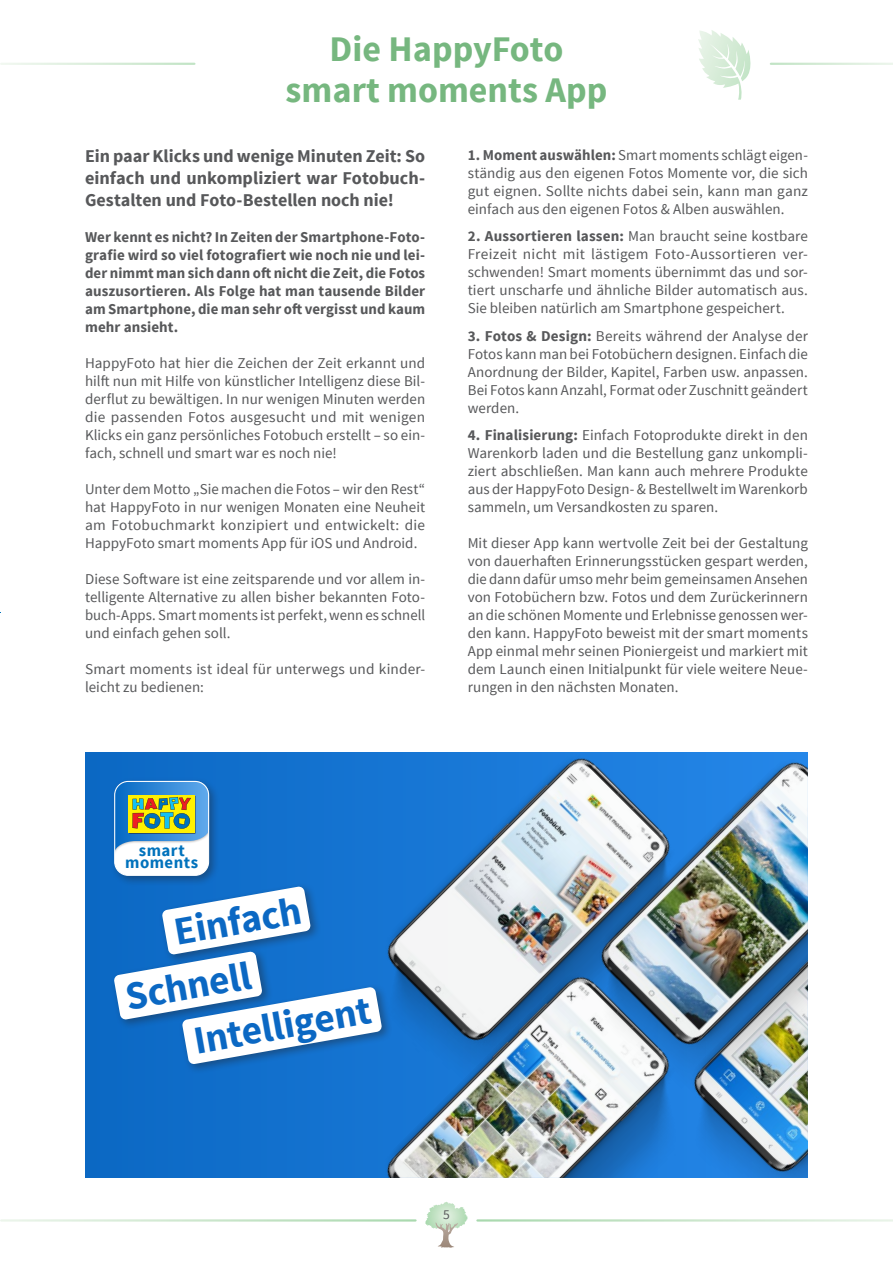
<style>
.page{position:relative;width:893px;height:1263px;background:#fff}
.page>*{position:absolute;margin:0;border:0;box-sizing:border-box;transform-origin:0 0}
.t1{font:700 39.45px "Source Sans Pro";color:#0b68c3}
.t2{font:700 36px/40.5px "Source Sans Pro";color:#76b77f;text-align:center}
.Fließtext{font:700 18px/21.6px "Source Sans Pro";color:#57585a;text-align:justify}
.t3{font:700 16.8px/12.1px "Source Sans Pro";letter-spacing:.03em;color:#0072bc;text-align:center}
.Fließtext-2{font:15px/18px "Source Sans Pro";letter-spacing:.005em;color:#57585a;text-align:justify}
.Fließtext-3{font:700 15px/18px "Source Sans Pro";letter-spacing:.005em;color:#57585a;text-align:justify}
.t4{font:13.5px "Source Sans Pro";color:#57585a}
.s1{font-weight:700}
</style>
<div class="page">
<svg style="left:446px;top:1202px;width:19px;height:10px"></svg>
<svg style="left:435px;top:1222px;width:23px;height:26px"></svg>
<svg style="left:698px;top:30px;width:53px;height:70px"></svg>
<div style="left:85px;top:753px;width:723px;height:425px;background:#116fcc"></div>
<img style="left:387px;top:753px;width:138px;height:208px">
<img style="left:387px;top:961px;width:232px;height:217px">
<img style="left:619px;top:1163px;width:189px;height:15px">
<img style="left:525px;top:753px;width:283px;height:410px">
<div style="left:110px;top:948px;width:163px;height:82px;background:#0c69c4"></div>
<div style="left:178px;top:983px;width:214px;height:91px;background:#231f20;opacity:.4"></div>
<svg style="left:114px;top:886px;width:268px;height:178px"></svg>
<div style="left:110px;top:777px;width:110px;height:110px;background:#231f20;opacity:.4"></div>
<div style="left:115px;top:781px;width:94px;height:94px;background:#fff;border-radius:14px"></div>
<svg style="left:114px;top:781px;width:95px;height:70px"></svg>
<div style="left:114px;top:781px;width:95px;height:95px;border:1px solid #fff;border-radius:14px"></div>
<p class="t2" style="left:286px;top:30px;width:323px">Die HappyFoto smart moments App</p>
<p class="Fließtext" style="left:85px;top:146px;width:342px">Ein paar Klicks und wenige Minuten Zeit: So einfach und unkompliziert war Fotobuch-Gestalten und Foto-Bestellen noch nie!</p>
<p class="Fließtext-3" style="left:85px;top:228px;width:342px">Wer kennt es nicht? In Zeiten der Smartphone-Foto&shy;grafie wird so viel fotografiert wie noch nie und lei&shy;der nimmt man sich dann oft nicht die Zeit, die Fotos auszusortieren. Als Folge hat man tausende Bilder am Smartphone, die man sehr oft vergisst und kaum mehr ansieht.</p>
<p class="Fließtext-2" style="left:85px;top:354px;width:342px">HappyFoto hat hier die Zeichen der Zeit erkannt und hilft nun mit Hilfe von künstlicher Intelligenz diese Bil&shy;derflut zu bewältigen. In nur wenigen Minuten werden die passenden Fotos ausgesucht und mit wenigen Klicks ein ganz persönliches Fotobuch erstellt – so ein&shy;fach, schnell und smart war es noch nie!</p>
<p class="Fließtext-2" style="left:85px;top:480px;width:342px">Unter dem Motto „Sie machen die Fotos – wir den Rest“ hat HappyFoto in nur wenigen Monaten eine Neuheit am Fotobuchmarkt konzipiert und entwickelt: die HappyFoto smart moments App für iOS und Android.</p>
<p class="Fließtext-2" style="left:85px;top:570px;width:342px">Diese Software ist eine zeitsparende und vor allem in&shy;telligente Alternative zu allen bisher bekannten Foto&shy;buch-Apps. Smart moments ist perfekt, wenn es schnell und einfach gehen soll.</p>
<p class="Fließtext-2" style="left:85px;top:660px;width:342px">Smart moments ist ideal für unterwegs und kinder&shy;leicht zu bedienen:</p>
<p class="Fließtext-2" style="left:468px;top:146px;width:342px"><span class="s1">1. Moment auswählen:</span> Smart moments schlägt eigen&shy;ständig aus den eigenen Fotos Momente vor, die sich gut eignen. Sollte nichts dabei sein, kann man ganz einfach aus den eigenen Fotos &amp; Alben auswählen.</p>
<p class="Fließtext-2" style="left:468px;top:228px;width:342px"><span class="s1">2. Aussortieren lassen:</span> Man braucht seine kostbare Freizeit nicht mit lästigem Foto-Aussortieren ver&shy;schwenden! Smart moments übernimmt das und sor&shy;tiert unscharfe und ähnliche Bilder automatisch aus.<br>Sie bleiben natürlich am Smartphone gespeichert.</p>
<p class="Fließtext-2" style="left:468px;top:327px;width:342px"><span class="s1">3. Fotos &amp; Design:</span> Bereits während der Analyse der Fotos kann man bei Fotobüchern designen. Einfach die Anordnung der Bilder, Kapitel, Farben usw. anpassen.<br>Bei Fotos kann Anzahl, Format oder Zuschnitt geändert werden.</p>
<p class="Fließtext-2" style="left:468px;top:426px;width:342px"><span class="s1">4. Finalisierung:</span> Einfach Fotoprodukte direkt in den Warenkorb laden und die Bestellung ganz unkompli&shy;ziert abschließen. Man kann auch mehrere Produkte aus der HappyFoto Design- &amp; Bestellwelt im Warenkorb sammeln, um Versandkosten zu sparen.</p>
<p class="Fließtext-2" style="left:468px;top:534px;width:342px">Mit dieser App kann wertvolle Zeit bei der Gestaltung von dauerhaften Erinnerungsstücken gespart werden, die dann dafür umso mehr beim gemeinsamen Ansehen von Fotobüchern bzw. Fotos und dem Zurückerinnern an die schönen Momente und Erlebnisse genossen wer&shy;den kann. HappyFoto beweist mit der smart moments App einmal mehr seinen Pioniergeist und markiert mit dem Launch einen Initialpunkt für viele weitere Neue&shy;rungen in den nächsten Monaten.</p>
<p class="t3" style="left:125px;top:845px;width:75px">smart moments</p>
<p class="t1" style="left:170px;top:907px;width:130px;rotate:-10deg">Einfach</p>
<p class="t1" style="left:121px;top:972px;width:128px;rotate:-10deg">Schnell</p>
<p class="t1" style="left:190px;top:1016px;width:181px;rotate:-10deg">Intelligent</p>
<p class="t4" style="left:443px;top:1206px;width:8px">5</p>
</div>
